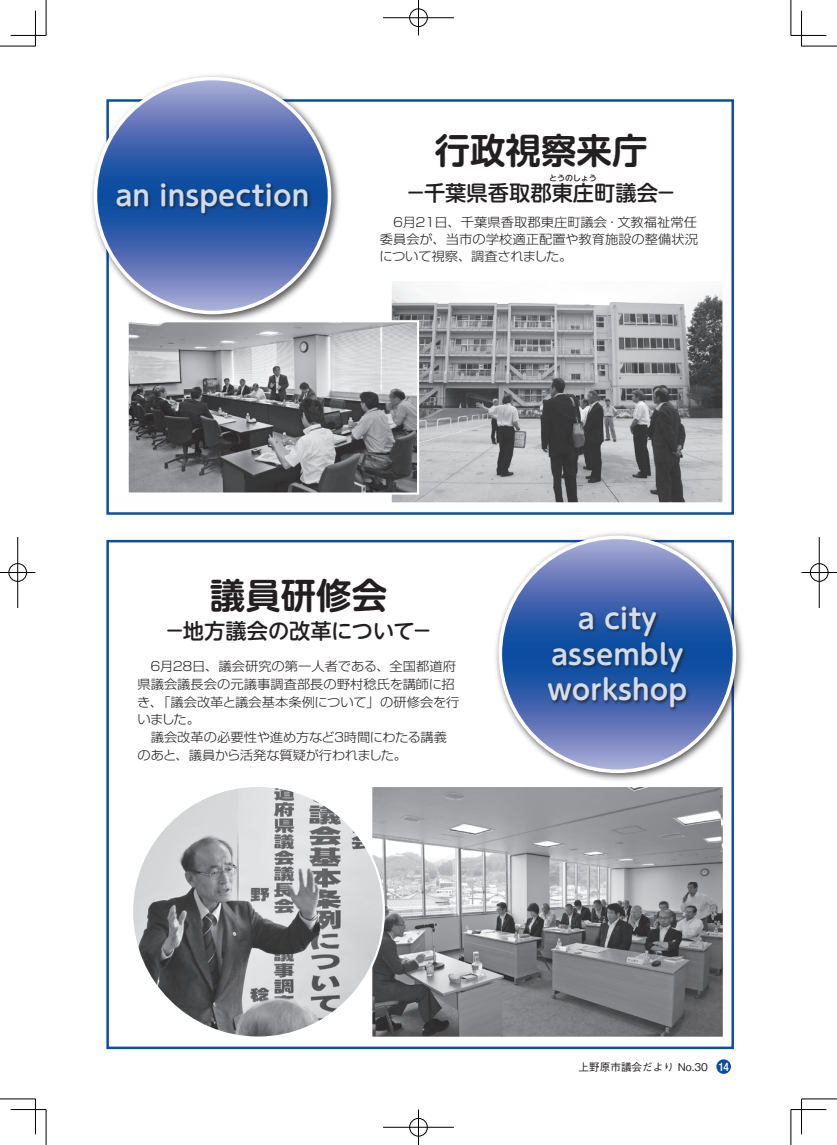
<style>
.page{position:relative;width:837px;height:1145px;background:#fff}
.page>*{position:absolute;margin:0;border:0;box-sizing:border-box;transform-origin:0 0}
.t1{font:700 35.38px "UD Shin M Go Pro De";color:#231f20}
.t2{font:700 27.5px/35.4px "UD Shin M Go Pro De";color:#fff;text-align:center}
.t3{font:500 21.25px "UD Shin M Go Pro";color:#231f20}
.t4{font:300 12.62px/16.9px "Shin Go Pro";color:#231f20;scale:1.05 1}
.t5{font:300 12.62px "Shin Go Pro";letter-spacing:-.045em;color:#231f20;scale:1.05 1}
.t6{font:500 condensed 11.5px "Helvetica Neue";color:#fff}
.t7{font:500 10.62px "Gothic BBB Pro";color:#231f20}
.t8{font:500 8px "UD Shin M Go Pro";color:#231f20}
</style>
<div class="page">
<div style="left:716px;top:1059px;width:14px;height:14px;background:#0d4da1;border-radius:50%"></div>
<div style="left:88px;top:71px;width:254px;height:254px;background:#231f20;opacity:.75"></div>
<svg style="left:95px;top:79px;width:234px;height:233px"></svg>
<svg style="left:114px;top:181px;width:198px;height:37px;fill:#124c9d"></svg>
<img style="left:392px;top:282px;width:329px;height:219px">
<div style="left:389px;top:279px;width:335px;height:225px;border:2px solid #fff"></div>
<img style="left:373px;top:788px;width:348px;height:247px">
<div style="left:370px;top:785px;width:354px;height:253px;border:2px solid #fff"></div>
<img style="left:132px;top:786px;width:252px;height:251px;border-radius:50%">
<img style="left:129px;top:323px;width:287px;height:168px">
<div style="left:126px;top:320px;width:293px;height:174px;border:2px solid #fff"></div>
<div style="left:492px;top:530px;width:254px;height:253px;background:#231f20;opacity:.75"></div>
<svg style="left:500px;top:537px;width:234px;height:234px"></svg>
<svg style="left:545px;top:604px;width:145px;height:108px"></svg>
<hr style="left:0;top:46px;width:35px;height:1px;background:#000">
<hr style="left:801px;top:46px;width:35px;height:1px;background:#000">
<hr style="left:0;top:1098px;width:35px;height:1px;background:#000">
<hr style="left:801px;top:1098px;width:35px;height:1px;background:#000">
<hr style="left:46px;top:0;width:1px;height:35px;background:#000">
<hr style="left:46px;top:1109px;width:1px;height:35px;background:#000">
<hr style="left:790px;top:0;width:1px;height:35px;background:#000">
<hr style="left:790px;top:1109px;width:1px;height:35px;background:#000">
<hr style="left:11px;top:35px;width:35px;height:1px;background:#000">
<hr style="left:790px;top:35px;width:36px;height:1px;background:#000">
<hr style="left:11px;top:1109px;width:35px;height:1px;background:#000">
<hr style="left:790px;top:1109px;width:36px;height:1px;background:#000">
<hr style="left:35px;top:11px;width:1px;height:35px;background:#000">
<hr style="left:35px;top:1098px;width:1px;height:36px;background:#000">
<hr style="left:801px;top:11px;width:1px;height:35px;background:#000">
<hr style="left:801px;top:1098px;width:1px;height:36px;background:#000">
<div style="left:408px;top:8px;width:20px;height:19px;border:2px solid #fff;border-radius:50%"></div>
<hr style="left:383px;top:17px;width:71px;height:2px;background:#fff">
<hr style="left:417px;top:0;width:2px;height:35px;background:#fff">
<div style="left:409px;top:9px;width:18px;height:18px;border:1px solid #000;border-radius:50%"></div>
<hr style="left:383px;top:18px;width:71px;height:1px;background:#000">
<hr style="left:418px;top:0;width:1px;height:35px;background:#000">
<div style="left:408px;top:1117px;width:20px;height:20px;border:2px solid #fff;border-radius:50%"></div>
<hr style="left:383px;top:1126px;width:71px;height:2px;background:#fff">
<hr style="left:417px;top:1109px;width:2px;height:35px;background:#fff">
<div style="left:409px;top:1118px;width:18px;height:18px;border:1px solid #000;border-radius:50%"></div>
<hr style="left:383px;top:1127px;width:71px;height:1px;background:#000">
<hr style="left:418px;top:1109px;width:1px;height:35px;background:#000">
<div style="left:8px;top:562px;width:19px;height:20px;border:2px solid #fff;border-radius:50%"></div>
<hr style="left:0;top:571px;width:35px;height:2px;background:#fff">
<hr style="left:17px;top:537px;width:2px;height:71px;background:#fff">
<div style="left:9px;top:563px;width:18px;height:18px;border:1px solid #000;border-radius:50%"></div>
<hr style="left:0;top:572px;width:35px;height:1px;background:#000">
<hr style="left:18px;top:537px;width:1px;height:71px;background:#000">
<div style="left:809px;top:562px;width:19px;height:20px;border:2px solid #fff;border-radius:50%"></div>
<hr style="left:801px;top:571px;width:35px;height:2px;background:#fff">
<div style="left:809px;top:563px;width:19px;height:18px;border:1px solid #000;border-radius:50%"></div>
<hr style="left:801px;top:572px;width:35px;height:1px;background:#000">
<hr style="left:818px;top:537px;width:1px;height:71px;background:#000">
<h2 class="t2" style="left:115px;top:176px;width:195px">an inspection</h2>
<h1 class="t1" style="left:434px;top:121px;width:214px">行政視察来庁</h1>
<h3 class="t3" style="left:405px;top:175px;width:273px">－千葉県香取郡東庄町議会－</h3>
<p class="t8" style="left:549px;top:172px;width:49px">とうのしょう</p>
<p class="t4" style="left:434px;top:212px;width:251px">日、千葉県香取郡東庄町議会・文教福祉常任</p>
<p class="t4" style="left:402px;top:212px;width:14px">月</p>
<p class="t4" style="left:379px;top:212px;width:305px;text-indent:12px">６<br>委員会が、当市の学校適正配置や教育施設の整備状況について視察、調査されました。</p>
<p class="t4" style="left:413px;top:212px;width:23px">２１</p>
<h1 class="t1" style="left:210px;top:567px;width:179px">議員研修会</h1>
<h3 class="t3" style="left:164px;top:613px;width:270px">－地方議会の改革について－</h3>
<p class="t4" style="left:192px;top:656px;width:253px">日、議会研究の第一人者である、全国都道府</p>
<p class="t4" style="left:160px;top:656px;width:14px">月</p>
<p class="t4" style="left:149px;top:656px;width:14px">６</p>
<p class="t4" style="left:137px;top:674px;width:304px">県議会議長会の元議事調査部長の野村稔氏を講師に招</p>
<p class="t4" style="left:137px;top:692px;width:308px">き、「議会改革と議会基本条例について」の研修会を行</p>
<p class="t4" style="left:137px;top:709px;width:61px">いました。</p>
<p class="t5" style="left:332px;top:727px;width:111px">３時間にわたる講義</p>
<p class="t4" style="left:171px;top:656px;width:23px">２８</p>
<p class="t4" style="left:137px;top:727px;width:258px;line-height:17.8px;text-indent:13px">議会改革の必要性や進め方など<br>のあと、議員から活発な質疑が行われました。</p>
<h2 class="t2" style="left:547px;top:600px;width:141px">a city assembly workshop</h2>
<p class="t7" style="left:578px;top:1058px;width:131px">上野原市議会だより No.30</p>
<p class="t6" style="left:718px;top:1059px;width:12px">14</p>
</div>
